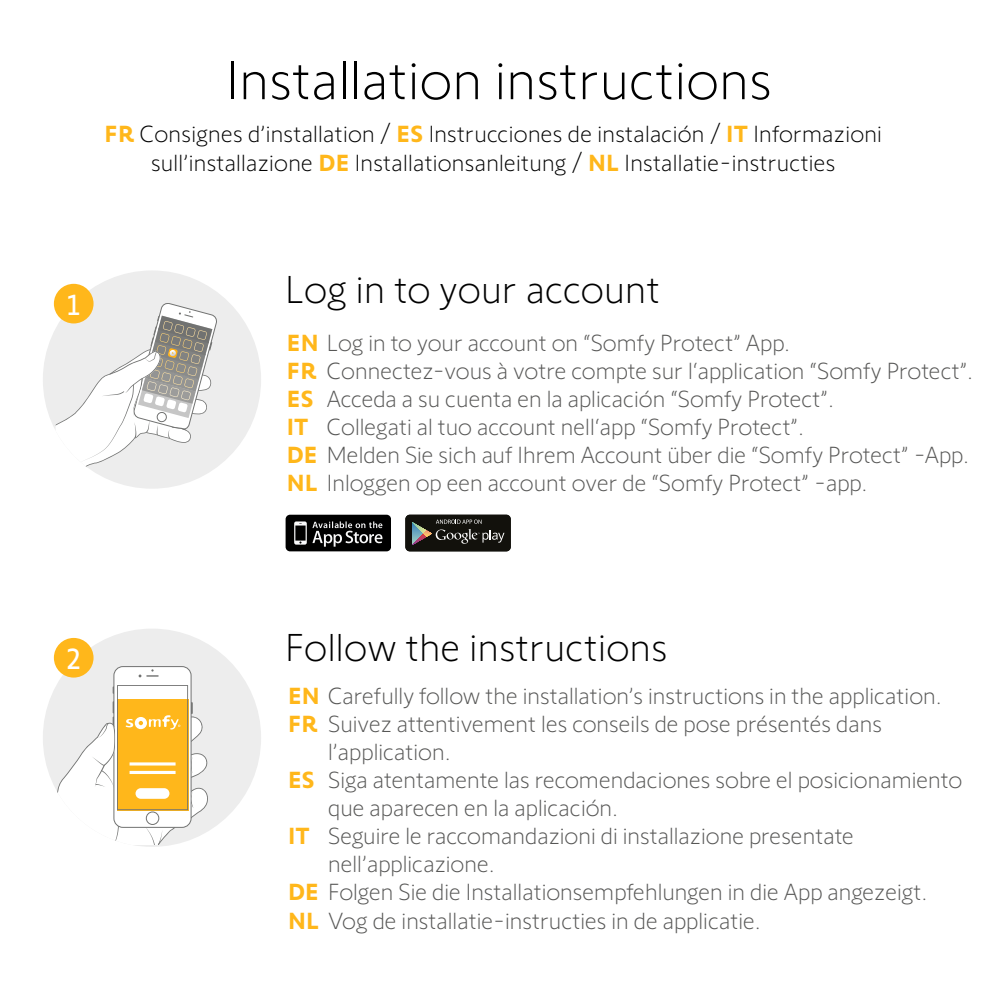
<style>
.page{position:relative;width:998px;height:998px;background:#fff}
.page>*{position:absolute;margin:0;border:0;box-sizing:border-box;transform-origin:0 0}
.t1{font:300 56px "Somfy Sans";letter-spacing:.01em;color:#000}
.t2{font:300 40px "Somfy Sans";letter-spacing:.01em;color:#000}
.t3{font:30px "Somfy Sans";color:#fff}
.t4{font:300 24px/28px "Somfy Sans";color:#575756}
.t5{font:300 24px/28.8px "Somfy Sans";letter-spacing:.01em;color:#000;text-align:center}
.s1{font-weight:700;color:#ffb71b}
</style>
<div class="page">
<svg style="left:286px;top:515px;width:105px;height:36px;background:#282828"></svg>
<div style="left:405px;top:515px;width:106px;height:36px;background:#12110c;border-radius:4px"></div>
<svg style="left:412px;top:522px;width:11px;height:23px"></svg>
<svg style="left:436px;top:519px;width:68px;height:25px"></svg>
<div style="left:43px;top:270px;width:218px;height:219px;background:#ededed;border-radius:50%"></div>
<svg style="left:56px;top:303px;width:161px;height:164px"></svg>
<div style="left:54px;top:284px;width:40px;height:39px;background:#ffb71b;border-radius:50%"></div>
<div style="left:43px;top:628px;width:218px;height:219px;background:#ededed;border-radius:50%"></div>
<div style="left:114px;top:666px;width:77px;height:161px;background:#fff;border-radius:9px"></div>
<svg style="left:139px;top:669px;width:20px;height:8px"></svg>
<svg style="left:53px;top:685px;width:155px;height:160px"></svg>
<div style="left:54px;top:638px;width:40px;height:39px;background:#ffb71b;border-radius:50%"></div>
<h1 class="t1" style="left:226px;top:39px;width:547px">Installation instructions</h1>
<p class="t5" style="left:105px;top:117px;width:779px"><span class="s1">FR</span> Consignes d’installation / <span class="s1">ES</span> Instrucciones de instalación / <span class="s1">IT</span> Informazioni sull’installazione <span class="s1">DE</span> Installationsanleitung / <span class="s1">NL</span> Installatie-instructies</p>
<p class="t3" style="left:66px;top:282px;width:16px">1</p>
<h2 class="t2" style="left:285px;top:260px;width:376px">Log in to your account</h2>
<p class="t4" style="left:287px;top:327px;width:688px"><span class="s1">EN</span> Log in to your account on “Somfy Protect” App.<br><span class="s1">FR</span> Connectez-vous à votre compte sur l‘application “Somfy Protect”.<br><span class="s1">ES</span> Acceda a su cuenta en la aplicación “Somfy Protect”.<br><span class="s1">IT</span> Collegati al tuo account nell‘app “Somfy Protect”.<br><span class="s1">DE</span> Melden Sie sich auf Ihrem Account über die “Somfy Protect” -App.<br><span class="s1">NL</span> Inloggen op een account over de “Somfy Protect” -app.</p>
<p class="t3" style="left:66px;top:635px;width:16px">2</p>
<h2 class="t2" style="left:285px;top:618px;width:384px">Follow the instructions</h2>
<p class="t4" style="left:288px;top:680px;width:655px"><span class="s1">EN</span> Carefully follow the installation’s instructions in the application.</p>
<p class="t4" style="left:288px;top:708px;width:595px"><span class="s1">FR</span> Suivez attentivement les conseils de pose présentés dans</p>
<p class="t4" style="left:328px;top:736px;width:124px">l’application.</p>
<p class="t4" style="left:288px;top:764px;width:676px"><span class="s1">ES</span> Siga atentamente las recomendaciones sobre el posicionamiento</p>
<p class="t4" style="left:328px;top:792px;width:291px">que aparecen en la aplicación.</p>
<p class="t4" style="left:288px;top:820px;width:567px"><span class="s1">IT</span> Seguire le raccomandazioni di installazione presentate</p>
<p class="t4" style="left:328px;top:848px;width:168px">nell’applicazione.</p>
<p class="t4" style="left:288px;top:876px;width:641px"><span class="s1">DE</span> Folgen Sie die Installationsempfehlungen in die App angezeigt.</p>
<p class="t4" style="left:288px;top:904px;width:474px"><span class="s1">NL</span> Vog de installatie-instructies in de applicatie.</p>
</div>
